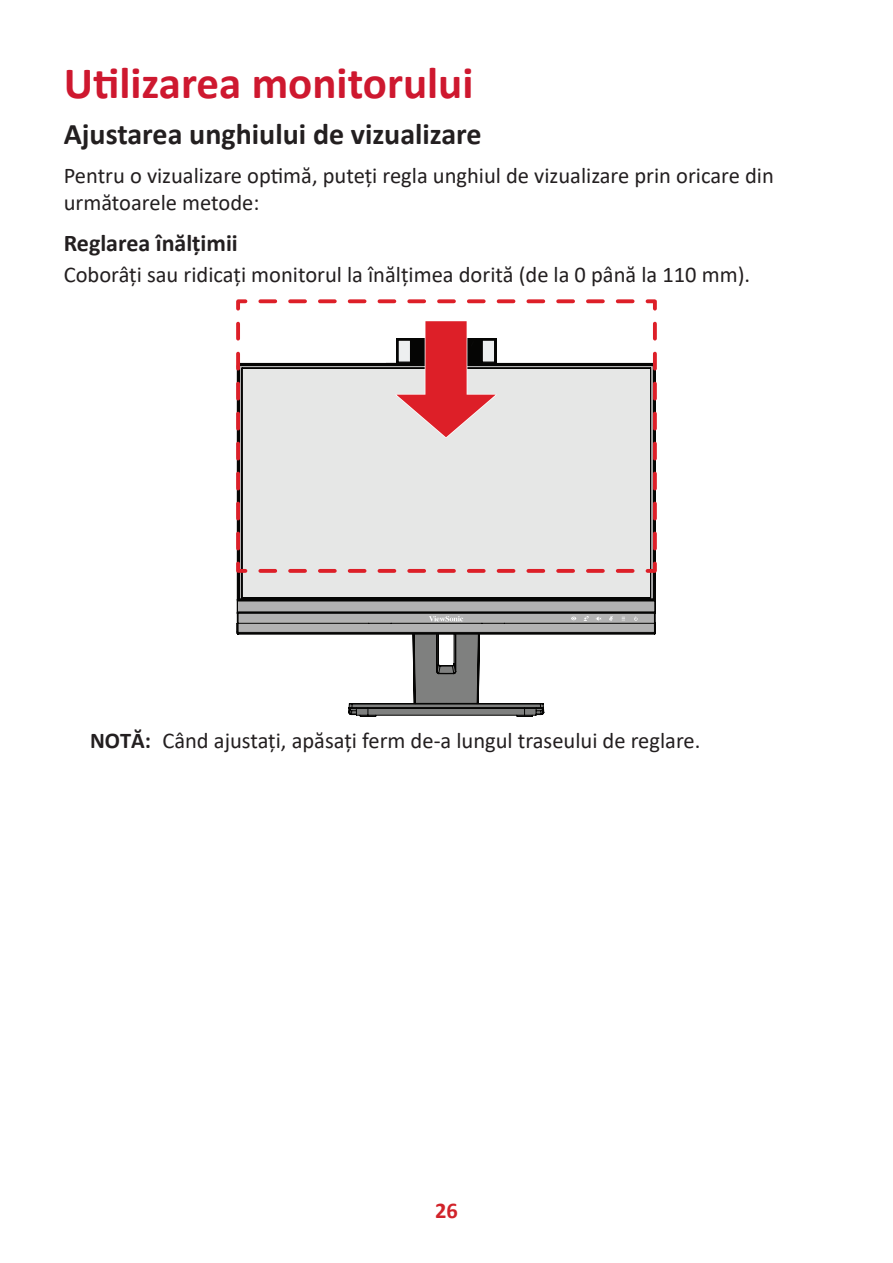
<style>
.page{position:relative;width:893px;height:1263px;background:#fff}
.page>*{position:absolute;margin:0;border:0;box-sizing:border-box;transform-origin:0 0}
.t1{font:700 45px "Calibri";color:#ce182f}
.t2{font:700 30px "Calibri";color:#231f20}
.t3{font:700 24px "Calibri";color:#231f20}
.t4{font:22.5px/27px "Calibri";color:#231f20}
.t5{font:700 22.5px "Calibri";color:#d1232a}
.s1{font-weight:700}
</style>
<div class="page">
<svg style="left:237px;top:362px;width:418px;height:272px;background:#d8d8d7"></svg>
<svg style="left:634px;top:616px;width:3px;height:5px"></svg>
<svg style="left:596px;top:616px;width:5px;height:5px"></svg>
<svg style="left:622px;top:617px;width:3px;height:4px"></svg>
<svg style="left:609px;top:616px;width:4px;height:5px"></svg>
<svg style="left:571px;top:617px;width:5px;height:3px"></svg>
<svg style="left:584px;top:616px;width:5px;height:5px"></svg>
<svg style="left:349px;top:590px;width:195px;height:126px"></svg>
<svg style="left:392px;top:321px;width:108px;height:118px;background:#ce8285"></svg>
<svg style="left:236px;top:560px;width:397px;height:15px;background:#e3c5c5"></svg>
<svg style="left:236px;top:299px;width:13px;height:249px"></svg>
<svg style="left:260px;top:299px;width:397px;height:12px"></svg>
<svg style="left:644px;top:324px;width:13px;height:251px;background:#bd999a"></svg>
<h1 class="t1" style="left:64px;top:52px;width:411px">Utilizarea monitorului</h1>
<h2 class="t2" style="left:64px;top:113px;width:419px">Ajustarea unghiului de vizualizare</h2>
<p class="t4" style="left:64px;top:161px;width:711px">Pentru o vizualizare optimă, puteți regla unghiul de vizualizare prin oricare din următoarele metode:</p>
<p class="t3" style="left:64px;top:226px;width:176px">Reglarea înălțimii</p>
<p class="t4" style="left:64px;top:261px;width:688px">Coborâți sau ridicați monitorul la înălțimea dorită (de la 0 până la 110 mm).</p>
<p class="t4" style="left:90px;top:726px;width:612px"><span class="s1">NOTĂ:</span> Când ajustați, apăsați ferm de-a lungul traseului de reglare.</p>
<p class="t5" style="left:435px;top:1194px;width:24px">26</p>
</div>
